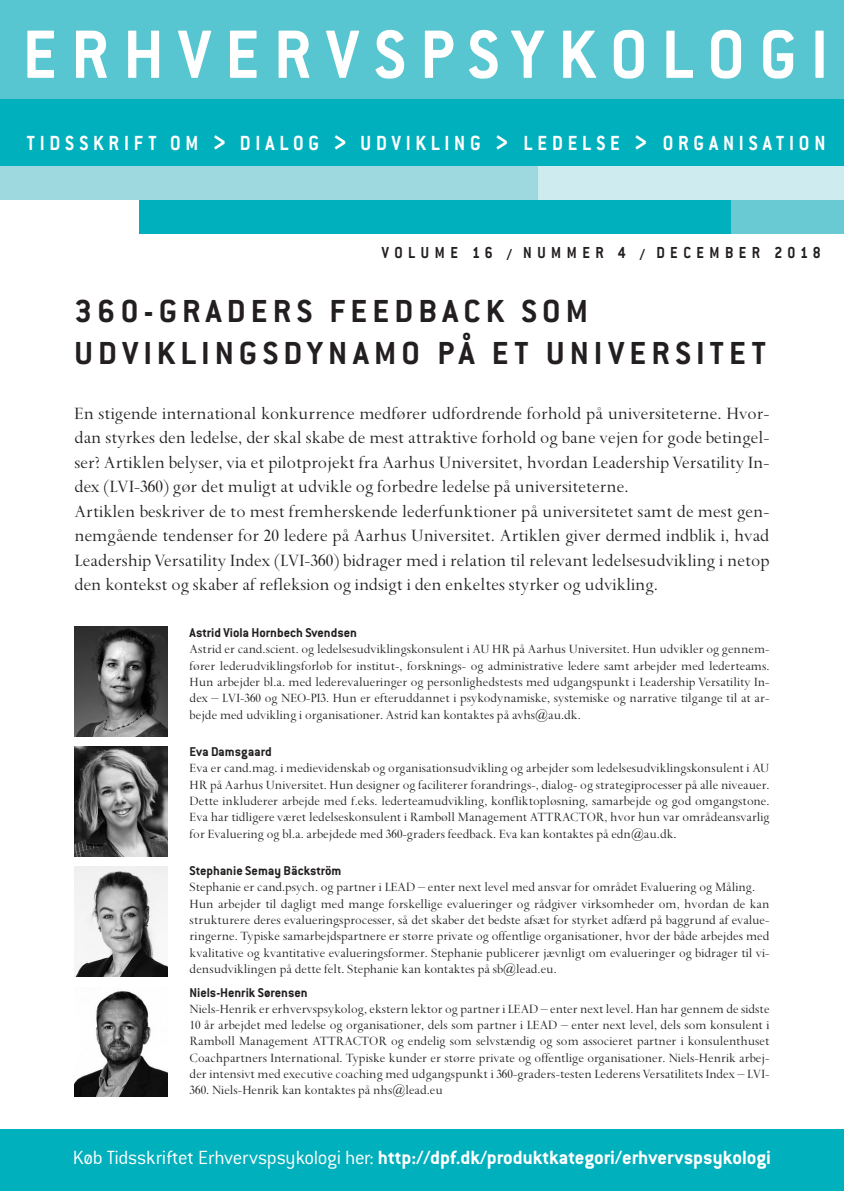
<style>
.page{position:relative;width:844px;height:1191px;background:#fff}
.page>*{position:absolute;margin:0;border:0;box-sizing:border-box;transform-origin:0 0}
.t1{font:700 74.9px "Conduit ITC";letter-spacing:.205em;color:#fff;scale:.95 1}
.t2{font:700 35px/42px "Conduit ITC";letter-spacing:.15em;color:#231f20}
.t3{font:700 22.4px "Conduit ITC";letter-spacing:.24em;color:#fff;scale:.9 1}
.t4{font:700 21px "Conduit ITC";color:#fff}
.t5{font:19.25px/24.5px "Spectrum";color:#231f20}
.t6{font:700 17.5px "Conduit ITC";letter-spacing:.35em;color:#231f20;scale:.9 1}
.t7{font:14px/16.3px "Spectrum";color:#231f20;text-align:justify}
.t8{font:700 14px "Conduit ITC";color:#231f20}
.s1{font-size:31.15px}
.s2{font-weight:300}
</style>
<div class="page">
<div style="left:0;top:1129px;width:843px;height:62px;background:#00b0bc"></div>
<div style="left:0;top:0;width:843px;height:125px;background:#58c6d0"></div>
<div style="left:0;top:166px;width:656px;height:34px;background:#9fd9e0"></div>
<div style="left:0;top:99px;width:843px;height:67px;background:#00b0bc"></div>
<div style="left:537px;top:166px;width:306px;height:34px;background:#ceebef"></div>
<div style="left:618px;top:200px;width:225px;height:33px;background:#6acad3"></div>
<div style="left:139px;top:200px;width:591px;height:33px;background:#00b0bc"></div>
<img style="left:74px;top:626px;width:93px;height:110px">
<img style="left:74px;top:746px;width:93px;height:110px">
<img style="left:74px;top:867px;width:93px;height:109px">
<img style="left:74px;top:991px;width:93px;height:105px">
<h1 class="t1" style="left:23px;top:11px;width:849px">ERHVERVSPSYKOLOGI</h1>
<h3 class="t3" style="left:27px;top:129px;width:888px">TIDSSKRIFT OM <span class="s1">&gt;</span> DIALOG <span class="s1">&gt;</span> UDVIKLING <span class="s1">&gt;</span> LEDELSE <span class="s1">&gt;</span> ORGANISATION</h3>
<p class="t6" style="left:382px;top:242px;width:489px">VOLUME 16 / NUMMER 4 / DECEMBER 2018</p>
<h2 class="t2" style="left:74px;top:289px;width:693px">360-GRADERS FEEDBACK SOM<br>UDVIKLINGSDYNAMO PÅ ET UNIVERSITET</h2>
<p class="t5" style="left:74px;top:401px;width:696px">En stigende international konkurrence medfører udfordrende forhold på universiteterne. Hvor&shy;dan styrkes den ledelse, der skal skabe de mest attraktive forhold og bane vejen for gode betingel&shy;ser? Artiklen belyser, via et pilotprojekt fra Aarhus Universitet, hvordan Leadership Versatility In&shy;dex (LVI-360) gør det muligt at udvikle og forbedre ledelse på universiteterne.<br>Artiklen beskriver de to mest fremherskende lederfunktioner på universitetet samt de mest gen&shy;nemgående tendenser for 20 ledere på Aarhus Universitet. Artiklen giver dermed indblik i, hvad Leadership Versatility Index (LVI-360) bidrager med i relation til relevant ledelsesudvikling i netop den kontekst og skaber af refleksion og indsigt i den enkeltes styrker og udvikling.</p>
<p class="t8" style="left:189px;top:624px;width:169px">Astrid Viola Hornbech Svendsen</p>
<p class="t7" style="left:189px;top:641px;width:581px">Astrid er cand.scient. og ledelsesudviklingskonsulent i AU HR på Aarhus Universitet. Hun udvikler og gennem&shy;fører lederudviklingsforløb for institut-, forsknings- og administrative ledere samt arbejder med lederteams.<br>Hun arbejder bl.a. med lederevalueringer og personlighedstests med udgangspunkt i Leadership Versatility In&shy;dex – LVI-360 og NEO-PI3. Hun er efteruddannet i psykodynamiske, systemiske og narrative tilgange til at ar&shy;bejde med udvikling i organisationer. Astrid kan kontaktes på avhs@au.dk.</p>
<p class="t8" style="left:189px;top:743px;width:84px">Eva Damsgaard</p>
<p class="t7" style="left:189px;top:760px;width:581px">Eva er cand.mag. i medievidenskab og organisationsudvikling og arbejder som ledelsesudviklingskonsulent i AU HR på Aarhus Universitet. Hun designer og faciliterer forandrings-, dialog- og strategiprocesser på alle niveauer.<br>Dette inkluderer arbejde med f.eks. lederteamudvikling, konfliktopløsning, samarbejde og god omgangstone.<br>Eva har tidligere været ledelseskonsulent i Rambøll Management ATTRACTOR, hvor hun var områdeansvarlig for Evaluering og bl.a. arbejdede med 360-graders feedback. Eva kan kontaktes på edn@au.dk.</p>
<p class="t8" style="left:189px;top:862px;width:153px">Stephanie Semay Bäckström</p>
<p class="t7" style="left:189px;top:879px;width:581px;text-align:left">Stephanie er cand.psych. og partner i LEAD – enter next level med ansvar for området Evaluering og Måling.<br>Hun arbejder til dagligt med mange forskellige evalueringer og rådgiver virksomheder om, hvordan de kan strukturere deres evalueringsprocesser, så det skaber det bedste afsæt for styrket adfærd på baggrund af evalue&shy;ringerne. Typiske samarbejdspartnere er større private og offentlige organisationer, hvor der både arbejdes med kvalitative og kvantitative evalueringsformer. Stephanie publicerer jævnligt om evalueringer og bidrager til vi&shy;densudviklingen på dette felt. Stephanie kan kontaktes på sb@lead.eu.</p>
<p class="t8" style="left:189px;top:984px;width:120px">Niels-Henrik Sørensen</p>
<p class="t7" style="left:189px;top:1000px;width:581px">Niels-Henrik er erhvervspsykolog, ekstern lektor og partner i LEAD – enter next level. Han har gennem de sidste 10 år arbejdet med ledelse og organisationer, dels som partner i LEAD – enter next level, dels som konsulent i Rambøll Management ATTRACTOR og endelig som selvstændig og som associeret partner i konsulenthuset Coachpartners International. Typiske kunder er større private og offentlige organisationer. Niels-Henrik arbej&shy;der intensivt med executive coaching med udgangspunkt i 360-graders-testen Lederens Versatilitets Index – LVI-360. Niels-Henrik kan kontaktes på nhs@lead.eu</p>
<h3 class="t4" style="left:73px;top:1144px;width:699px"><span class="s2">Køb Tidsskriftet Erhvervspsykologi her:</span> http://dpf.dk/produktkategori/erhvervspsykologi</h3>
</div>
